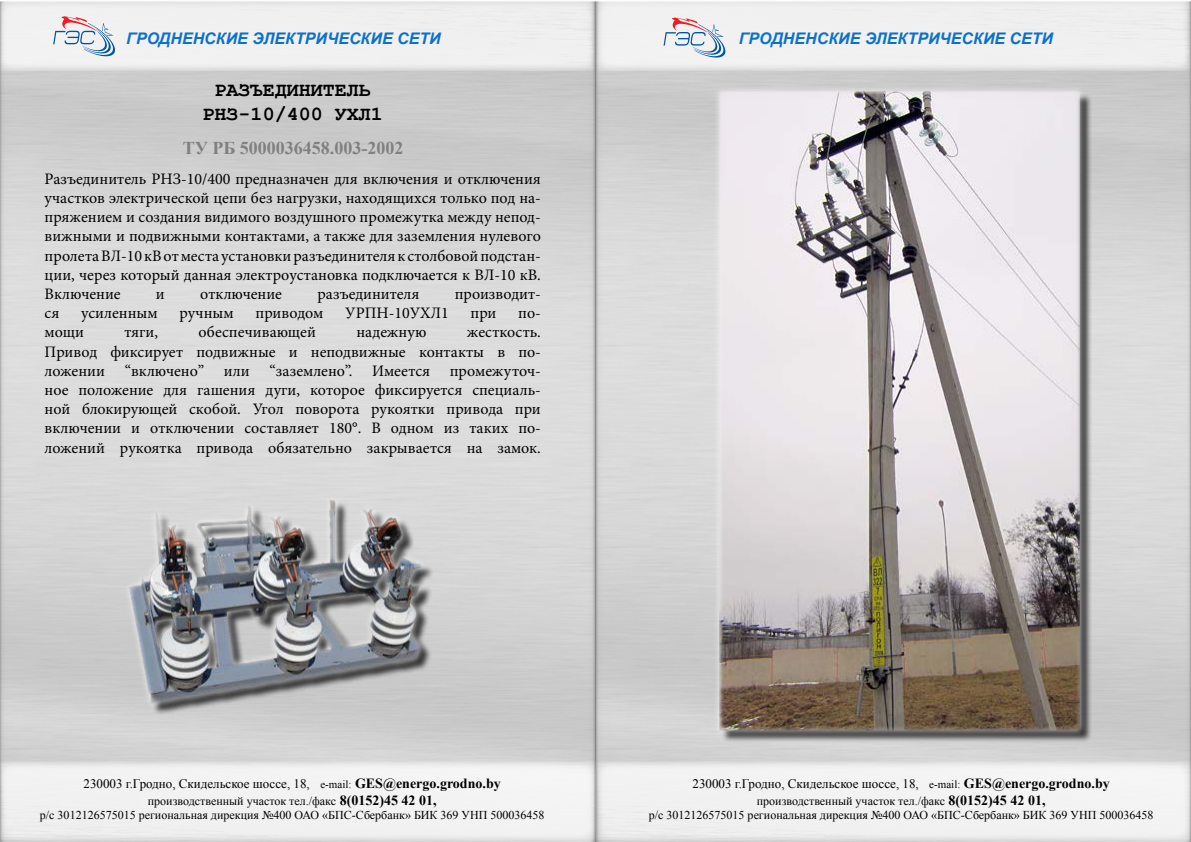
<style>
.page{position:relative;width:1191px;height:842px;background:#fff}
.page>*{position:absolute;margin:0;border:0;box-sizing:border-box;transform-origin:0 0}
.t1{font:700 20px/24px "Courier New";color:#000;text-align:center}
.t2{font:700 18px "Times New Roman";color:#808080}
.t3{font:16px/19.2px "Minion Pro";color:#000;text-align:justify}
.t4{font:italic 700 16px "Arial";color:#0d71cc}
.t5{font:13px "Times New Roman";color:#000}
.t6{font:12px/14.4px "Times New Roman";color:#000;text-align:center}
.s1{font-size:11px}
.s2{font-weight:700;font-size:14px}
</style>
<div class="page">
<img style="left:0;top:71px;width:1191px;height:691px">
<div style="left:0;top:0;width:595px;height:71px;background:#f0f0f0"></div>
<svg style="left:53px;top:16px;width:62px;height:41px"></svg>
<div style="left:595px;top:0;width:596px;height:71px;background:#f0f0f0"></div>
<svg style="left:663px;top:18px;width:63px;height:40px"></svg>
<svg style="left:0;top:762px;width:595px;height:80px;fill:#f2f2f2"></svg>
<svg style="left:595px;top:762px;width:596px;height:80px;fill:#f2f2f2"></svg>
<img style="left:80px;top:441px;width:413px;height:275px">
<div style="left:721px;top:93px;width:371px;height:649px;background:#000;opacity:.75"></div>
<div style="left:713px;top:85px;width:373px;height:651px;background:#fff;opacity:.75"></div>
<img style="left:719px;top:92px;width:360px;height:638px">
<p class="t4" style="left:126px;top:28px;width:316px">ГРОДНЕНСКИЕ ЭЛЕКТРИЧЕСКИЕ СЕТИ</p>
<p class="t1" style="left:203px;top:77px;width:181px">РАЗЪЕДИНИТЕЛЬ<br>РНЗ-10/400 УХЛ1</p>
<p class="t2" style="left:183px;top:135px;width:222px">ТУ РБ 5000036458.003-2002</p>
<p class="t3" style="left:45px;top:169px;width:498px">Разъединитель РНЗ-10/400 предназначен для включения и отключения участков электрической цепи без нагрузки, находящихся только под на&shy;пряжением и создания видимого воздушного промежутка между непод&shy;вижными и подвижными контактами, а также для заземления нулевого пролета ВЛ-10 кВ от места установки разъединителя к столбовой подстан&shy;ции, через который данная электроустановка подключается к ВЛ-10 кВ.<br>Включение</p>
<p class="t3" style="left:156px;top:284px;width:10px">и</p>
<p class="t3" style="left:200px;top:284px;width:83px">отключение</p>
<p class="t3" style="left:317px;top:284px;width:103px">разъединителя</p>
<p class="t3" style="left:455px;top:284px;width:88px">производит-</p>
<p class="t3" style="left:45px;top:304px;width:16px">ся</p>
<p class="t3" style="left:81px;top:304px;width:78px">усиленным</p>
<p class="t3" style="left:180px;top:304px;width:56px">ручным</p>
<p class="t3" style="left:255px;top:304px;width:69px">приводом</p>
<p class="t3" style="left:345px;top:304px;width:105px">УРПН-10УХЛ1</p>
<p class="t3" style="left:470px;top:304px;width:27px">при</p>
<p class="t3" style="left:518px;top:304px;width:24px">по-</p>
<p class="t3" style="left:45px;top:323px;width:41px">мощи</p>
<p class="t3" style="left:124px;top:323px;width:35px">тяги,</p>
<p class="t3" style="left:198px;top:323px;width:119px">обеспечивающей</p>
<p class="t3" style="left:356px;top:323px;width:72px">надежную</p>
<p class="t3" style="left:45px;top:323px;width:498px;text-indent:422px">жесткость.<br>Привод фиксирует подвижные и неподвижные контакты в по&shy;ложении “включено” или “заземлено”. Имеется промежуточ&shy;ное положение для гашения дуги, которое фиксируется специаль&shy;ной блокирующей скобой. Угол поворота рукоятки привода при включении и отключении составляет 180°. В одном из таких по&shy;ложений рукоятка привода обязательно закрывается на замок.</p>
<p class="t4" style="left:738px;top:28px;width:316px">ГРОДНЕНСКИЕ ЭЛЕКТРИЧЕСКИЕ СЕТИ</p>
<p class="t5" style="left:84px;top:775px;width:419px">230003 г.Гродно, Скидельское шоссе, 18, <span class="s1">e-mail:</span> <span class="s2">GES@energo.grodno.by</span></p>
<p class="t6" style="left:40px;top:793px;width:506px">производственный участок тел./факс <span class="s2">8(0152)45 42 01,<br></span>р/с 3012126575015 региональная дирекция №400 ОАО «БПС-Сбербанк» БИК 369 УНП 500036458</p>
<p class="t5" style="left:692px;top:775px;width:419px">230003 г.Гродно, Скидельское шоссе, 18, <span class="s1">e-mail:</span> <span class="s2">GES@energo.grodno.by</span></p>
<p class="t6" style="left:649px;top:793px;width:506px">производственный участок тел./факс <span class="s2">8(0152)45 42 01,<br></span>р/с 3012126575015 региональная дирекция №400 ОАО «БПС-Сбербанк» БИК 369 УНП 500036458</p>
</div>
